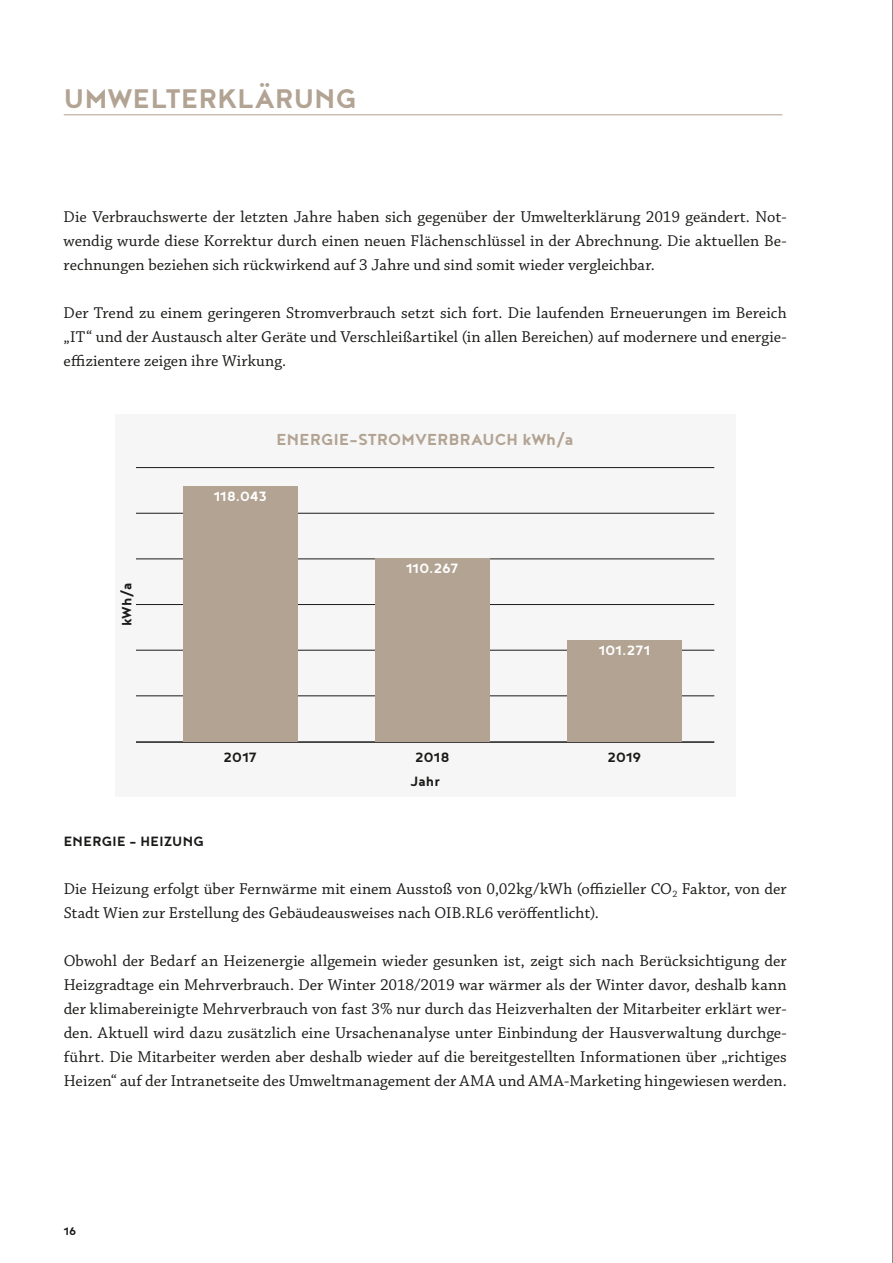
<style>
.page{position:relative;width:893px;height:1263px;background:#fff}
.page>*{position:absolute;margin:0;border:0;box-sizing:border-box;transform-origin:0 0}
.t1{font:700 33px "Noyh";letter-spacing:.01em;color:#b2a393}
.t2{font:700 19.5px "Noyh";letter-spacing:.01em;color:#b2a393}
.t3{font:16.5px/24px "Chaparral Pro";letter-spacing:.005em;color:#1a1a18;text-align:justify}
.t4{font:700 16.5px "Noyh";letter-spacing:.02em;color:#1a1a18}
.t5{font:700 16.5px "Noyh";letter-spacing:.01em;color:#fff}
.t6{font:700 13.5px "Noyh";color:#1a1a18}
</style>
<div class="page">
<hr style="left:64px;top:114px;width:718px;height:1px;background:#b2a393">
<hr style="left:892px;top:0;width:1px;height:1263px;background:#1a1a18">
<div style="left:115px;top:414px;width:620px;height:383px;background:#f6f6f6"></div>
<hr style="left:136px;top:741px;width:578px;height:2px;background:#1a1a18">
<hr style="left:136px;top:696px;width:578px;height:1px;background:#1a1a18">
<hr style="left:136px;top:650px;width:578px;height:1px;background:#1a1a18">
<hr style="left:136px;top:604px;width:578px;height:1px;background:#1a1a18">
<hr style="left:136px;top:559px;width:578px;height:1px;background:#1a1a18">
<hr style="left:136px;top:513px;width:578px;height:1px;background:#1a1a18">
<hr style="left:136px;top:467px;width:578px;height:1px;background:#1a1a18">
<div style="left:183px;top:486px;width:115px;height:255px;background:#b2a393"></div>
<div style="left:375px;top:558px;width:115px;height:183px;background:#b2a393"></div>
<div style="left:567px;top:640px;width:115px;height:101px;background:#b2a393"></div>
<h1 class="t1" style="left:64px;top:80px;width:294px">UMWELTERKLÄRUNG</h1>
<p class="t3" style="left:64px;top:205px;width:724px">Die Verbrauchswerte der letzten Jahre haben sich gegenüber der Umwelterklärung 2019 geändert. Not&shy;wendig wurde diese Korrektur durch einen neuen Flächenschlüssel in der Abrechnung. Die aktuellen Be&shy;rechnungen beziehen sich rückwirkend auf 3 Jahre und sind somit wieder vergleichbar.</p>
<p class="t3" style="left:64px;top:301px;width:725px">Der Trend zu einem geringeren Stromverbrauch setzt sich fort. Die laufenden Erneuerungen im Bereich „IT“ und der Austausch alter Geräte und Verschleißartikel (in allen Bereichen) auf modernere und energie&shy;effizientere zeigen ihre Wirkung.</p>
<p class="t4" style="left:117px;top:626px;width:45px;rotate:-90deg">kWh/a</p>
<p class="t2" style="left:276px;top:428px;width:299px">ENERGIE-STROMVERBRAUCH kWh/a</p>
<p class="t5" style="left:214px;top:487px;width:55px">118.043</p>
<p class="t5" style="left:406px;top:559px;width:54px">110.267</p>
<p class="t5" style="left:599px;top:641px;width:53px">101.271</p>
<p class="t4" style="left:224px;top:748px;width:35px">2017</p>
<p class="t4" style="left:415px;top:748px;width:36px">2018</p>
<p class="t4" style="left:410px;top:772px;width:31px">Jahr</p>
<p class="t4" style="left:607px;top:748px;width:36px">2019</p>
<p class="t4" style="left:64px;top:832px;width:142px">ENERGIE - HEIZUNG</p>
<p class="t3" style="left:64px;top:877px;width:724px">Die Heizung erfolgt über Fernwärme mit einem Ausstoß von 0,02kg/kWh (offizieller CO<sub>2</sub> Faktor, von der<br>Stadt Wien zur Erstellung des Gebäudeausweises nach OIB.RL6 veröffentlicht).</p>
<p class="t3" style="left:64px;top:949px;width:725px">Obwohl der Bedarf an Heizenergie allgemein wieder gesunken ist, zeigt sich nach Berücksichtigung der Heizgradtage ein Mehrverbrauch. Der Winter 2018/2019 war wärmer als der Winter davor, deshalb kann der klimabereinigte Mehrverbrauch von fast 3% nur durch das Heizverhalten der Mitarbeiter erklärt wer&shy;den. Aktuell wird dazu zusätzlich eine Ursachenanalyse unter Einbindung der Hausverwaltung durchge&shy;führt. Die Mitarbeiter werden aber deshalb wieder auf die bereitgestellten Informationen über „richtiges Heizen“ auf der Intranetseite des Umweltmanagement der AMA und AMA-Marketing hingewiesen werden.</p>
<p class="t6" style="left:64px;top:1223px;width:14px">16</p>
</div>
